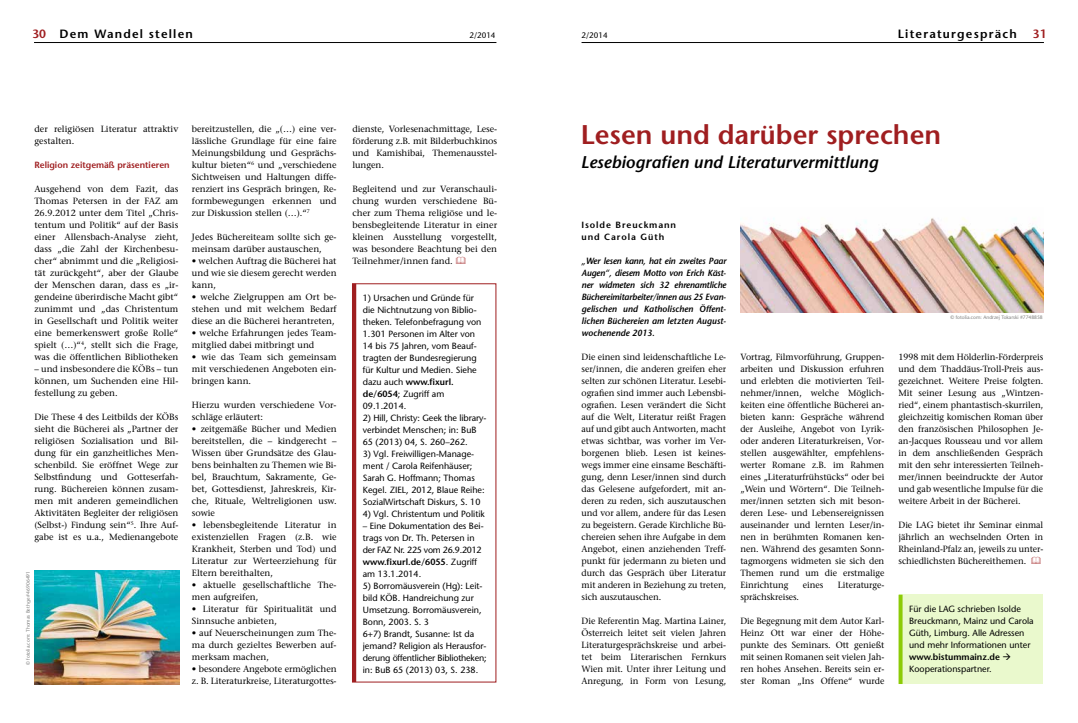
<style>
.page{position:relative;width:1078px;height:723px;background:#fff}
.page>*{position:absolute;margin:0;border:0;box-sizing:border-box;transform-origin:0 0}
.t1{font:600 27px "Stone Sans";color:#9f1e20}
.t2{font:italic 600 17px "Stone Sans";color:#000}
.t3{font:600 12px "Stone Sans";letter-spacing:.1em;color:#000}
.t4{font:600 12px "Stone Sans";color:#9f1e20}
.t5{font:9px/12px "Stone Serif";color:#000;text-align:justify}
.t6{font:9px/12px "Stone Sans";color:#000}
.t7{font:italic 600 9px/12px "Stone Sans";color:#000;text-align:justify}
.t8{font:600 9px/12px "Stone Sans";letter-spacing:.1em;color:#000}
.t9{font:600 9px "Stone Sans";color:#9f1e20}
.t10{font:8px "Stone Sans";color:#000}
.t11{font:5px "Stone Sans";color:#818281}
.s1{font-weight:600}
</style>
<div class="page">
<hr style="left:34px;top:42px;width:462px;height:1px;background:#000">
<hr style="left:581px;top:42px;width:462px;height:1px;background:#000">
<div style="left:898px;top:595px;width:144px;height:89px;background:#eaf9cd"></div>
<svg style="left:898px;top:595px;width:4px;height:89px"></svg>
<img style="left:740px;top:218px;width:303px;height:95px">
<hr style="left:352px;top:284px;width:4px;height:398px;background:#9f1e20">
<img style="left:34px;top:571px;width:145px;height:113px">
<h3 class="t4" style="left:32px;top:26px;width:15px">30</h3>
<p class="t10" style="left:469px;top:30px;width:28px">2/2014</p>
<p class="t10" style="left:581px;top:30px;width:28px">2/2014</p>
<h3 class="t3" style="left:897px;top:26px;width:120px">Literaturgespräch</h3>
<h3 class="t4" style="left:1032px;top:26px;width:15px">31</h3>
<h3 class="t3" style="left:60px;top:26px;width:135px">Dem Wandel stellen</h3>
<p class="t5" style="left:34px;top:123px;width:145px">der religiösen Literatur attraktiv gestalten.</p>
<p class="t9" style="left:34px;top:159px;width:137px">Religion zeitgemäß präsentieren</p>
<p class="t5" style="left:34px;top:183px;width:145px">Ausgehend von dem Fazit, das Thomas Petersen in der FAZ am 26.9.2012 unter dem Titel „Chris&shy;tentum und Politik“ auf der Basis einer Allensbach-Analyse zieht, dass „die Zahl der Kirchenbesu&shy;cher“ abnimmt und die „Religiosi&shy;tät zurückgeht“, aber der Glaube der Menschen daran, dass es „ir&shy;gendeine überirdische Macht gibt“ zunimmt und „das Christentum in Gesellschaft und Politik weiter eine bemerkenswert große Rolle“ spielt (…)“<sup>4</sup>, stellt sich die Frage, was die öffentlichen Bibliotheken</p>
<p class="t5" style="left:34px;top:363px;width:145px">– und insbesondere die KÖBs – tun können, um Suchenden eine Hil&shy;festellung zu geben.</p>
<p class="t5" style="left:34px;top:411px;width:145px">Die These 4 des Leitbilds der KÖBs sieht die Bücherei als „Partner der religiösen Sozialisation und Bil&shy;dung für ein ganzheitliches Men&shy;schenbild. Sie eröffnet Wege zur Selbstfindung und Gotteserfah&shy;rung. Büchereien können zusam&shy;men mit anderen gemeindlichen Aktivitäten Begleiter der religiösen (Selbst-) Findung sein“<sup>5</sup>. Ihre Auf&shy;gabe ist es u.a., Medienangebote</p>
<p class="t11" style="left:25px;top:665px;width:95px;rotate:-90deg">© fotolia.com: Thomas Bethge #46906491</p>
<p class="t5" style="left:192px;top:123px;width:146px">bereitzustellen, die „(…) eine ver&shy;lässliche Grundlage für eine faire Meinungsbildung und Gesprächs&shy;kultur bieten“<sup>6</sup> und „verschiedene Sichtweisen und Haltungen diffe&shy;renziert ins Gespräch bringen, Re&shy;formbewegungen erkennen und zur Diskussion stellen (…).“<sup>7</sup></p>
<p class="t5" style="left:192px;top:231px;width:146px">Jedes Büchereiteam sollte sich ge&shy;meinsam darüber austauschen,</p>
<p class="t5" style="left:192px;top:255px;width:146px">• welchen Auftrag die Bücherei hat und wie sie diesem gerecht werden kann,</p>
<p class="t5" style="left:192px;top:291px;width:146px">• welche Zielgruppen am Ort be&shy;stehen und mit welchem Bedarf diese an die Bücherei herantreten,</p>
<p class="t5" style="left:192px;top:327px;width:146px">• welche Erfahrungen jedes Team&shy;mitglied dabei mitbringt und</p>
<p class="t5" style="left:192px;top:351px;width:146px">• wie das Team sich gemeinsam mit verschiedenen Angeboten ein&shy;bringen kann.</p>
<p class="t5" style="left:192px;top:399px;width:146px">Hierzu wurden verschiedene Vor&shy;schläge erläutert:</p>
<p class="t5" style="left:192px;top:423px;width:146px">• zeitgemäße Bücher und Medien bereitstellen, die – kindgerecht – Wissen über Grundsätze des Glau&shy;bens beinhalten zu Themen wie Bi&shy;bel, Brauchtum, Sakramente, Ge&shy;bet, Gottesdienst, Jahreskreis, Kir&shy;che, Rituale, Weltreligionen usw. sowie</p>
<p class="t5" style="left:192px;top:519px;width:146px">• lebensbegleitende Literatur in existenziellen Fragen (z.B. wie Krankheit, Sterben und Tod) und Literatur zur Werteerziehung für Eltern bereithalten,</p>
<p class="t5" style="left:192px;top:579px;width:146px">• aktuelle gesellschaftliche The&shy;men aufgreifen,</p>
<p class="t5" style="left:192px;top:603px;width:146px">• Literatur für Spiritualität und<br>Sinnsuche anbieten,</p>
<p class="t5" style="left:192px;top:627px;width:146px">• auf Neuerscheinungen zum The&shy;ma durch gezieltes Bewerben auf&shy;merksam machen,</p>
<p class="t5" style="left:192px;top:663px;width:146px">• besondere Angebote ermöglichen z. B. Literaturkreise, Literaturgottes-</p>
<p class="t5" style="left:352px;top:123px;width:146px">dienste, Vorlesenachmittage, Lese&shy;förderung z.B. mit Bilderbuchkinos und Kamishibai, Themenausstel&shy;lungen.</p>
<p class="t5" style="left:352px;top:183px;width:146px">Begleitend und zur Veranschauli&shy;chung wurden verschiedene Bü&shy;cher zum Thema religiöse und le&shy;bensbegleitende Literatur in einer kleinen Ausstellung vorgestellt, was besondere Beachtung bei den Teilnehmer/innen fand.</p>
<p class="t6" style="left:363px;top:291px;width:120px">1) Ursachen und Gründe für die Nichtnutzung von Biblio&shy;theken. Telefonbefragung von<br>1.301 Personen im Alter von<br>14 bis 75 Jahren, vom Beauf&shy;tragten der Bundesregierung für Kultur und Medien. Siehe dazu auch <span class="s1">www.fixurl. de/6054</span>; Zugriff am<br>09.1.2014.</p>
<p class="t6" style="left:363px;top:411px;width:125px">2) Hill, Christy: Geek the library&shy;verbindet Menschen; in: BuB<br>65 (2013) 04, S. 260–262.</p>
<p class="t6" style="left:363px;top:447px;width:123px">3) Vgl. Freiwilligen-Manage&shy;ment / Carola Reifenhäuser;<br>Sarah G. Hoffmann; Thomas<br>Kegel. ZIEL, 2012, Blaue Reihe:<br>SozialWirtschaft Diskurs, S. 10</p>
<p class="t6" style="left:363px;top:507px;width:123px">4) Vgl. Christentum und Politik</p>
<p class="t6" style="left:363px;top:519px;width:122px">– Eine Dokumentation des Bei&shy;trags von Dr. Th. Petersen in der FAZ Nr. 225 vom 26.9.2012 <span class="s1">www.fixurl.de/6055</span>. Zugriff am 13.1.2014.</p>
<p class="t6" style="left:363px;top:579px;width:125px">5) Borromäusverein (Hg): Leit&shy;bild KÖB. Handreichung zur<br>Umsetzung. Borromäusverein,<br>Bonn, 2003. S. 3<br>6+7) Brandt, Susanne: Ist da jemand? Religion als Herausfor&shy;derung öffentlicher Bibliotheken; in: BuB 65 (2013) 03, S. 238.</p>
<h1 class="t1" style="left:580px;top:118px;width:362px">Lesen und darüber sprechen</h1>
<h2 class="t2" style="left:580px;top:152px;width:299px">Lesebiografien und Literaturvermittlung</h2>
<p class="t8" style="left:581px;top:219px;width:96px">Isolde Breuckmann und Carola Güth</p>
<p class="t7" style="left:581px;top:255px;width:146px">„Wer lesen kann, hat ein zweites Paar Augen“, diesem Motto von Erich Käst&shy;ner widmeten sich 32 ehrenamtliche Büchereimitarbeiter/innen aus 25 Evan&shy;gelischen und Katholischen Öffent&shy;lichen Büchereien am letzten August&shy;wochenende 2013.</p>
<p class="t5" style="left:581px;top:351px;width:146px">Die einen sind leidenschaftliche Le&shy;ser/innen, die anderen greifen eher selten zur schönen Literatur. Lesebi&shy;ografien sind immer auch Lebensbi&shy;ografien. Lesen verändert die Sicht auf die Welt, Literatur reißt Fragen auf und gibt auch Antworten, macht etwas sichtbar, was vorher im Ver&shy;borgenen blieb. Lesen ist keines&shy;wegs immer eine einsame Beschäfti&shy;gung, denn Leser/innen sind durch das Gelesene aufgefordert, mit an&shy;deren zu reden, sich auszutauschen und vor allem, andere für das Lesen zu begeistern. Gerade Kirchliche Bü&shy;chereien sehen ihre Aufgabe in dem Angebot, einen anziehenden Treff&shy;punkt für jedermann zu bieten und durch das Gespräch über Literatur mit anderen in Beziehung zu treten, sich auszutauschen.</p>
<p class="t5" style="left:581px;top:615px;width:146px">Die Referentin Mag. Martina Lainer, Österreich leitet seit vielen Jahren Literaturgesprächskreise und arbei&shy;tet beim Literarischen Fernkurs Wien mit. Unter ihrer Leitung und Anregung, in Form von Lesung,</p>
<p class="t6" style="left:909px;top:603px;width:126px">Für die LAG schrieben Isolde<br>Breuckmann, Mainz und Carola<br>Güth, Limburg. Alle Adressen und mehr Informationen unter <span class="s1">www.bistummainz.de</span> →<br>Kooperationspartner.</p>
<p class="t11" style="left:950px;top:315px;width:94px">© fotolia.com: Andrzej Tokarski #7748858</p>
<p class="t5" style="left:740px;top:351px;width:145px">Vortrag, Filmvorführung, Gruppen&shy;arbeiten und Diskussion erfuhren und erlebten die motivierten Teil&shy;nehmer/innen, welche Möglich&shy;keiten eine öffentliche Bücherei an&shy;bieten kann: Gespräche während der Ausleihe, Angebot von Lyrik&shy;oder anderen Literaturkreisen, Vor&shy;stellen ausgewählter, empfehlens&shy;werter Romane z.B. im Rahmen eines „Literaturfrühstücks“ oder bei „Wein und Wörtern“. Die Teilneh&shy;mer/innen setzten sich mit beson&shy;deren Lese- und Lebensereignissen auseinander und lernten Leser/in&shy;nen in berühmten Romanen ken&shy;nen. Während des gesamten Sonn&shy;tagmorgens widmeten sie sich den Themen rund um die erstmalige Einrichtung</p>
<p class="t5" style="left:898px;top:351px;width:146px">1998 mit dem Hölderlin-Förderpreis und dem Thaddäus-Troll-Preis aus&shy;gezeichnet. Weitere Preise folgten.<br>Mit seiner Lesung aus „Wintzen&shy;ried“, einem phantastisch-skurrilen, gleichzeitig komischen Roman über den französischen Philosophen Je&shy;an-Jacques Rousseau und vor allem in dem anschließenden Gespräch mit den sehr interessierten Teilneh&shy;mer/innen beeindruckte der Autor und gab wesentliche Impulse für die weitere Arbeit in der Bücherei.</p>
<p class="t5" style="left:898px;top:519px;width:146px">Die LAG bietet ihr Seminar einmal jährlich an wechselnden Orten in Rheinland-Pfalz an, jeweils zu unter&shy;schiedlichsten Büchereithemen.</p>
<p class="t5" style="left:802px;top:579px;width:22px">eines</p>
<p class="t5" style="left:837px;top:579px;width:48px">Literaturge-</p>
<p class="t5" style="left:740px;top:591px;width:60px">sprächskreises.</p>
<p class="t5" style="left:740px;top:615px;width:145px">Die Begegnung mit dem Autor Karl-Heinz Ott war einer der Höhe&shy;punkte des Seminars. Ott genießt mit seinen Romanen seit vielen Jah&shy;ren hohes Ansehen. Bereits sein er&shy;ster Roman „Ins Offene“ wurde</p>
</div>
